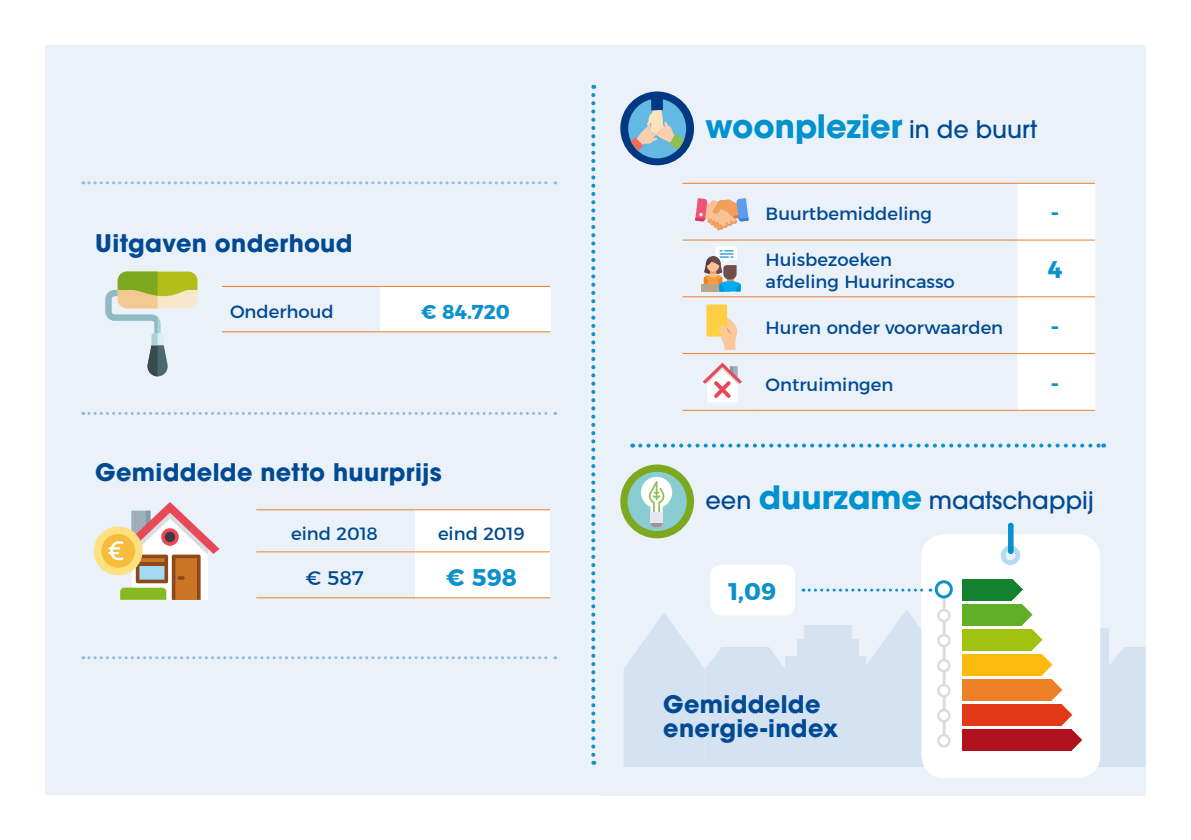
<style>
.page{position:relative;width:1191px;height:840px;background:#fff}
.page>*{position:absolute;margin:0;border:0;box-sizing:border-box;transform-origin:0 0}
.t1{font:700 32px "ITC Avant Garde Pro";color:#0091cf}
.t2{font:700 24px/24px "ITC Avant Garde Pro";letter-spacing:.015em;color:#004a93}
.t3{font:500 24px "ITC Avant Garde Pro";color:#004a93}
.t4{font:700 24px "Montserrat";color:#0d91cc}
.t5{font:700 20px "Montserrat";color:#0d91cc}
.t6{font:20px "Montserrat";color:#004a93}
.t7{font:18px/21.6px "Montserrat";color:#004a93}
.s1{font-weight:500;font-size:24px;color:#004a93}
.s2{font-weight:700;font-size:32px;color:#0091cf}
</style>
<div class="page">
<div style="left:45px;top:45px;width:1100px;height:749px;background:#eaf1f9"></div>
<div style="left:380px;top:286px;width:170px;height:45px;background:#fff"></div>
<hr style="left:222px;top:286px;width:158px;height:1px;background:#ee8028">
<hr style="left:380px;top:286px;width:170px;height:1px;background:#ee8028">
<hr style="left:222px;top:331px;width:158px;height:1px;background:#ee8028">
<hr style="left:380px;top:331px;width:170px;height:1px;background:#ee8028">
<svg style="left:105px;top:271px;width:92px;height:105px"></svg>
<div style="left:415px;top:510px;width:135px;height:87px;background:#fff"></div>
<hr style="left:256px;top:509px;width:159px;height:1px;background:#ee8028">
<hr style="left:415px;top:509px;width:135px;height:1px;background:#ee8028">
<hr style="left:256px;top:551px;width:159px;height:1px;background:#ee8028">
<hr style="left:415px;top:551px;width:135px;height:1px;background:#ee8028">
<hr style="left:256px;top:597px;width:159px;height:1px;background:#ee8028">
<hr style="left:415px;top:597px;width:135px;height:1px;background:#ee8028">
<svg style="left:93px;top:502px;width:126px;height:97px"></svg>
<svg style="left:83px;top:412px;width:473px;height:2px"></svg>
<svg style="left:83px;top:181px;width:473px;height:3px"></svg>
<svg style="left:83px;top:656px;width:473px;height:3px"></svg>
<svg style="left:591px;top:95px;width:4px;height:669px"></svg>
<div style="left:620px;top:91px;width:74px;height:74px;background:#003882;border-radius:50%"></div>
<div style="left:628px;top:99px;width:58px;height:59px;background:#64b9e4;border-radius:50%"></div>
<svg style="left:631px;top:98px;width:53px;height:53px"></svg>
<div style="left:620px;top:464px;width:74px;height:74px;background:#7ca920;border-radius:50%"></div>
<div style="left:627px;top:471px;width:59px;height:59px;background:#8acdd0;border-radius:50%"></div>
<svg style="left:641px;top:476px;width:31px;height:51px"></svg>
<div style="left:650px;top:512px;width:12px;height:10px;background:#e7e6ed"></div>
<svg style="left:640px;top:443px;width:464px;height:4px"></svg>
<div style="left:1108px;top:646px;width:37px;height:120px;background:#d5e2f2"></div>
<div style="left:1028px;top:628px;width:80px;height:157px;background:#d5e2f2"></div>
<div style="left:785px;top:655px;width:81px;height:130px;background:#d5e2f2"></div>
<div style="left:797px;top:639px;width:62px;height:33px;background:#d5e2f2"></div>
<svg style="left:624px;top:613px;width:161px;height:153px"></svg>
<div style="left:600px;top:766px;width:545px;height:29px;background:#eaf1f9"></div>
<div style="left:710px;top:564px;width:85px;height:51px;background:#fff;border-radius:11px"></div>
<div style="left:921px;top:534px;width:179px;height:243px;background:#fff;border-radius:23px"></div>
<svg style="left:1003px;top:547px;width:14px;height:15px"></svg>
<div style="left:1000px;top:545px;width:20px;height:19px;border:5px solid #b2daf1;border-radius:50%"></div>
<svg style="left:803px;top:579px;width:279px;height:199px"></svg>
<div style="left:1008px;top:525px;width:5px;height:25px;background:#0d91cc"></div>
<svg style="left:1008px;top:549px;width:5px;height:4px"></svg>
<svg style="left:1008px;top:522px;width:5px;height:6px"></svg>
<div style="left:1017px;top:184px;width:78px;height:225px;background:#fff"></div>
<hr style="left:682px;top:183px;width:78px;height:1px;background:#ee8028">
<hr style="left:760px;top:183px;width:257px;height:1px;background:#ee8028">
<hr style="left:682px;top:239px;width:78px;height:1px;background:#ee8028">
<hr style="left:760px;top:239px;width:257px;height:1px;background:#ee8028">
<hr style="left:682px;top:296px;width:78px;height:1px;background:#ee8028">
<hr style="left:760px;top:296px;width:257px;height:1px;background:#ee8028">
<hr style="left:682px;top:353px;width:78px;height:1px;background:#ee8028">
<hr style="left:760px;top:353px;width:257px;height:1px;background:#ee8028">
<hr style="left:682px;top:409px;width:78px;height:1px;background:#ee8028">
<hr style="left:760px;top:409px;width:257px;height:1px;background:#ee8028">
<hr style="left:1017px;top:183px;width:78px;height:1px;background:#ee8027">
<hr style="left:1017px;top:239px;width:78px;height:1px;background:#ee8027">
<hr style="left:1017px;top:296px;width:78px;height:1px;background:#ee8027">
<hr style="left:1017px;top:353px;width:78px;height:1px;background:#ee8027">
<hr style="left:1017px;top:409px;width:78px;height:1px;background:#ee8027">
<svg style="left:706px;top:304px;width:32px;height:45px"></svg>
<div style="left:701px;top:283px;width:28px;height:8px;background:#b5a68c"></div>
<svg style="left:704px;top:246px;width:36px;height:45px"></svg>
<svg style="left:702px;top:362px;width:40px;height:40px"></svg>
<svg style="left:695px;top:198px;width:53px;height:32px"></svg>
<h2 class="t2" style="left:95px;top:231px;width:259px">Uitgaven onderhoud</h2>
<p class="t7" style="left:230px;top:300px;width:105px">Onderhoud</p>
<p class="t5" style="left:421px;top:295px;width:91px">€ 84.720</p>
<h2 class="t2" style="left:95px;top:460px;width:348px">Gemiddelde netto huurprijs</h2>
<p class="t7" style="left:291px;top:522px;width:88px">eind 2018</p>
<p class="t7" style="left:438px;top:522px;width:88px">eind 2019</p>
<p class="t6" style="left:305px;top:561px;width:60px">€ 587</p>
<h2 class="t4" style="left:446px;top:558px;width:73px">€ 598</h2>
<h1 class="t1" style="left:705px;top:104px;width:333px">woonplezier <span class="s1">in de buurt</span></h1>
<p class="t7" style="left:765px;top:203px;width:168px">Buurtbemiddeling</p>
<h2 class="t4" style="left:1050px;top:193px;width:10px">-</h2>
<p class="t7" style="left:765px;top:249px;width:191px">Huisbezoeken afdeling Huurincasso</p>
<h2 class="t4" style="left:1047px;top:250px;width:16px">4</h2>
<p class="t7" style="left:765px;top:316px;width:239px">Huren onder voorwaarden</p>
<h2 class="t4" style="left:1050px;top:307px;width:10px">-</h2>
<p class="t7" style="left:765px;top:373px;width:129px">Ontruimingen</p>
<h2 class="t4" style="left:1050px;top:363px;width:10px">-</h2>
<h2 class="t3" style="left:705px;top:484px;width:390px">een <span class="s2">duurzame</span> maatschappij</h2>
<h2 class="t4" style="left:728px;top:571px;width:49px">1,09</h2>
<h2 class="t2" style="left:663px;top:691px;width:176px">Gemiddelde energie-index</h2>
</div>
